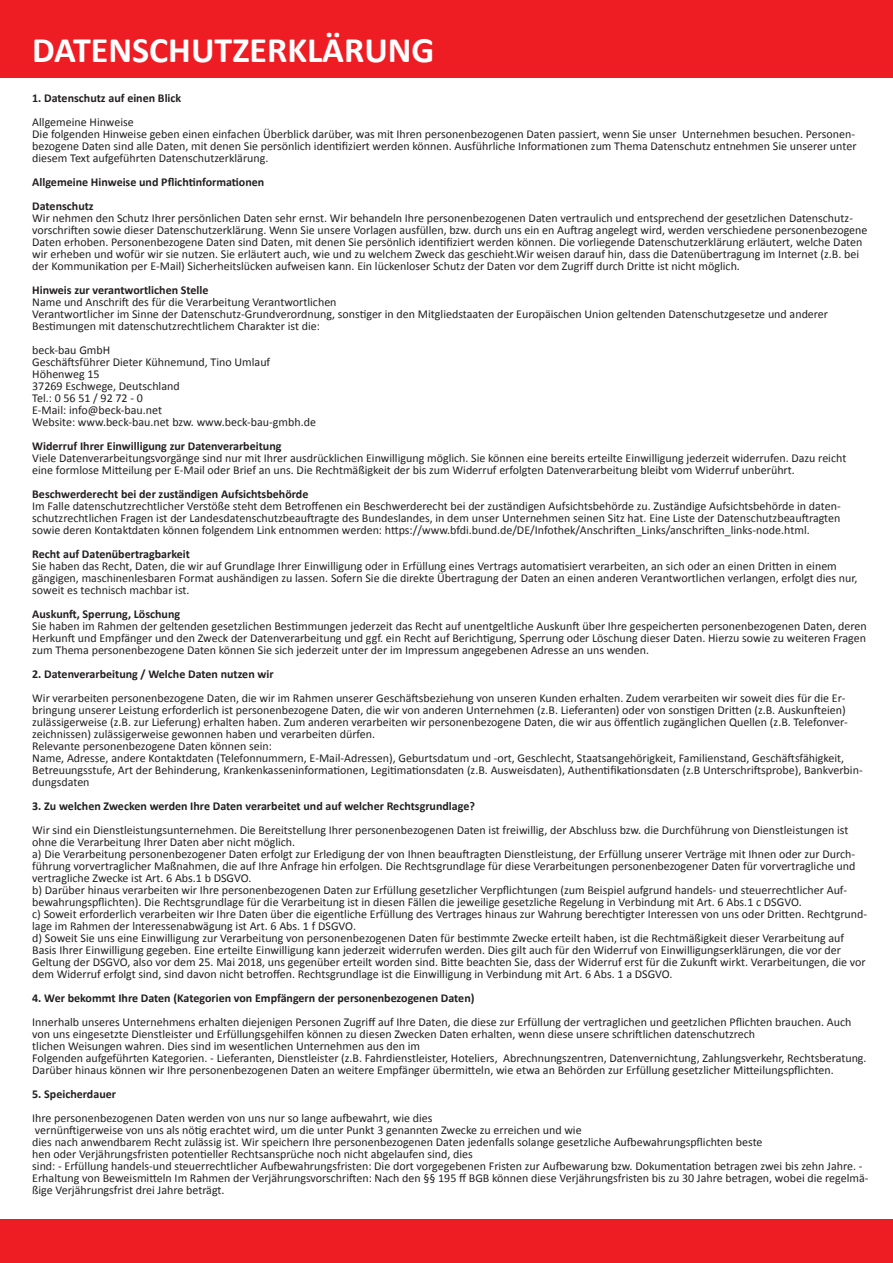
<style>
.page{position:relative;width:893px;height:1263px;background:#fff}
.page>*{position:absolute;margin:0;border:0;box-sizing:border-box;transform-origin:0 0}
.t1{font:700 36px "Calibri";color:#fff}
.t2{font:12px/12px "Calibri";color:#231f20}
.t3{font:700 12px "Calibri";color:#231f20}
</style>
<div class="page">
<div style="left:0;top:0;width:893px;height:78px;background:#ee1d23"></div>
<div style="left:0;top:1219px;width:893px;height:44px;background:#ee1d23"></div>
<p class="t1" style="left:32px;top:27px;width:404px">DATENSCHUTZERKLÄRUNG</p>
<p class="t3" style="left:32px;top:91px;width:151px">1. Datenschutz auf einen Blick</p>
<p class="t2" style="left:32px;top:116px;width:103px">Allgemeine Hinweise</p>
<p class="t2" style="left:32px;top:128px;width:826px;text-align:justify">Die folgenden Hinweise geben einen einfachen Überblick darüber, was mit Ihren personenbezogenen Daten passiert, wenn Sie unser Unternehmen besuchen. Personen&shy;bezogene Daten sind alle Daten, mit denen Sie persönlich identifiziert werden können. Ausführliche Informationen zum Thema Datenschutz entnehmen Sie unserer unter diesem Text aufgeführten Datenschutzerklärung.</p>
<p class="t3" style="left:32px;top:175px;width:234px">Allgemeine Hinweise und Pflichtinformationen</p>
<p class="t3" style="left:32px;top:199px;width:63px">Datenschutz</p>
<p class="t2" style="left:32px;top:212px;width:837px">Wir nehmen den Schutz Ihrer persönlichen Daten sehr ernst. Wir behandeln Ihre personenbezogenen Daten vertraulich und entsprechend der gesetzlichen Datenschutz&shy;vorschriften sowie dieser Datenschutzerklärung. Wenn Sie unsere Vorlagen ausfüllen, bzw. durch uns ein en Auftrag angelegt wird, werden verschiedene personenbezogene Daten erhoben. Personenbezogene Daten sind Daten, mit denen Sie persönlich identifiziert werden können. Die vorliegende Datenschutzerklärung erläutert, welche Daten wir erheben und wofür wir sie nutzen. Sie erläutert auch, wie und zu welchem Zweck das geschieht.Wir weisen darauf hin, dass die Datenübertragung im Internet (z.B. bei der Kommunikation per E-Mail) Sicherheitslücken aufweisen kann. Ein lückenloser Schutz der Daten vor dem Zugriff durch Dritte ist nicht möglich.</p>
<p class="t3" style="left:32px;top:283px;width:178px">Hinweis zur verantwortlichen Stelle</p>
<p class="t2" style="left:32px;top:296px;width:306px">Name und Anschrift des für die Verarbeitung Verantwortlichen</p>
<p class="t2" style="left:32px;top:308px;width:797px">Verantwortlicher im Sinne der Datenschutz-Grundverordnung, sonstiger in den Mitgliedstaaten der Europäischen Union geltenden Datenschutzgesetze und anderer<br>Bestimungen mit datenschutzrechtlichem Charakter ist die:</p>
<p class="t2" style="left:32px;top:344px;width:80px">beck-bau GmbH</p>
<p class="t2" style="left:32px;top:356px;width:240px">Geschäftsführer Dieter Kühnemund, Tino Umlauf</p>
<p class="t2" style="left:32px;top:368px;width:69px">Höhenweg 15</p>
<p class="t2" style="left:32px;top:380px;width:149px">37269 Eschwege, Deutschland</p>
<p class="t2" style="left:32px;top:392px;width:112px">Tel.: 0 56 51 / 92 72 - 0</p>
<p class="t2" style="left:32px;top:404px;width:131px">E-Mail: info@beck-bau.net</p>
<p class="t2" style="left:32px;top:416px;width:285px">Website: www.beck-bau.net bzw. www.beck-bau-gmbh.de</p>
<p class="t3" style="left:32px;top:439px;width:251px">Widerruf Ihrer Einwilligung zur Datenverarbeitung</p>
<p class="t2" style="left:32px;top:452px;width:816px">Viele Datenverarbeitungsvorgänge sind nur mit Ihrer ausdrücklichen Einwilligung möglich. Sie können eine bereits erteilte Einwilligung jederzeit widerrufen. Dazu reicht eine formlose Mitteilung per E-Mail oder Brief an uns. Die Rechtmäßigkeit der bis zum Widerruf erfolgten Datenverarbeitung bleibt vom Widerruf unberührt.</p>
<p class="t3" style="left:32px;top:487px;width:278px">Beschwerderecht bei der zuständigen Aufsichtsbehörde</p>
<p class="t2" style="left:32px;top:500px;width:810px;text-align:justify">Im Falle datenschutzrechtlicher Verstöße steht dem Betroffenen ein Beschwerderecht bei der zuständigen Aufsichtsbehörde zu. Zuständige Aufsichtsbehörde in daten&shy;schutzrechtlichen Fragen ist der Landesdatenschutzbeauftragte des Bundeslandes, in dem unser Unternehmen seinen Sitz hat. Eine Liste der Datenschutzbeauftragten sowie deren Kontaktdaten können folgendem Link entnommen werden: https://www.bfdi.bund.de/DE/Infothek/Anschriften_Links/anschriften_links-node.html.</p>
<p class="t3" style="left:32px;top:547px;width:159px">Recht auf Datenübertragbarkeit</p>
<p class="t2" style="left:32px;top:560px;width:827px">Sie haben das Recht, Daten, die wir auf Grundlage Ihrer Einwilligung oder in Erfüllung eines Vertrags automatisiert verarbeiten, an sich oder an einen Dritten in einem gängigen, maschinenlesbaren Format aushändigen zu lassen. Sofern Sie die direkte Übertragung der Daten an einen anderen Verantwortlichen verlangen, erfolgt dies nur, soweit es technisch machbar ist.</p>
<p class="t3" style="left:32px;top:607px;width:149px">Auskunft, Sperrung, Löschung</p>
<p class="t2" style="left:32px;top:620px;width:836px;text-align:justify">Sie haben im Rahmen der geltenden gesetzlichen Bestimmungen jederzeit das Recht auf unentgeltliche Auskunft über Ihre gespeicherten personenbezogenen Daten, deren Herkunft und Empfänger und den Zweck der Datenverarbeitung und ggf. ein Recht auf Berichtigung, Sperrung oder Löschung dieser Daten. Hierzu sowie zu weiteren Fragen zum Thema personenbezogene Daten können Sie sich jederzeit unter der im Impressum angegebenen Adresse an uns wenden.</p>
<p class="t3" style="left:32px;top:667px;width:243px">2. Datenverarbeitung / Welche Daten nutzen wir</p>
<p class="t2" style="left:32px;top:692px;width:817px">Wir verarbeiten personenbezogene Daten, die wir im Rahmen unserer Geschäftsbeziehung von unseren Kunden erhalten. Zudem verarbeiten wir soweit dies für die Er&shy;bringung unserer Leistung erforderlich ist personenbezogene Daten, die wir von anderen Unternehmen (z.B. Lieferanten) oder von sonstigen Dritten (z.B. Auskunfteien) zulässigerweise (z.B. zur Lieferung) erhalten haben. Zum anderen verarbeiten wir personenbezogene Daten, die wir aus öffentlich zugänglichen Quellen (z.B. Telefonver&shy;zeichnissen) zulässigerweise gewonnen haben und verarbeiten dürfen.</p>
<p class="t2" style="left:32px;top:740px;width:241px">Relevante personenbezogene Daten können sein:</p>
<p class="t2" style="left:32px;top:752px;width:832px">Name, Adresse, andere Kontaktdaten (Telefonnummern, E-Mail-Adressen), Geburtsdatum und -ort, Geschlecht, Staatsangehörigkeit, Familienstand, Geschäftsfähigkeit,<br>Betreuungsstufe, Art der Behinderung, Krankenkasseninformationen, Legitimationsdaten (z.B. Ausweisdaten), Authentifikationsdaten (z.B Unterschriftsprobe), Bankverbin&shy;dungsdaten</p>
<p class="t3" style="left:32px;top:799px;width:444px">3. Zu welchen Zwecken werden Ihre Daten verarbeitet und auf welcher Rechtsgrundlage?</p>
<p class="t2" style="left:32px;top:824px;width:818px">Wir sind ein Dienstleistungsunternehmen. Die Bereitstellung Ihrer personenbezogenen Daten ist freiwillig, der Abschluss bzw. die Durchführung von Dienstleistungen ist ohne die Verarbeitung Ihrer Daten aber nicht möglich.</p>
<p class="t2" style="left:32px;top:848px;width:824px;text-align:justify">a) Die Verarbeitung personenbezogener Daten erfolgt zur Erledigung der von Ihnen beauftragten Dienstleistung, der Erfüllung unserer Verträge mit Ihnen oder zur Durch&shy;führung vorvertraglicher Maßnahmen, die auf Ihre Anfrage hin erfolgen. Die Rechtsgrundlage für diese Verarbeitungen personenbezogener Daten für vorvertragliche und vertragliche Zwecke ist Art. 6 Abs.1 b DSGVO.</p>
<p class="t2" style="left:32px;top:884px;width:816px">b) Darüber hinaus verarbeiten wir Ihre personenbezogenen Daten zur Erfüllung gesetzlicher Verpflichtungen (zum Beispiel aufgrund handels- und steuerrechtlicher Auf&shy;bewahrungspflichten). Die Rechtsgrundlage für die Verarbeitung ist in diesen Fällen die jeweilige gesetzliche Regelung in Verbindung mit Art. 6 Abs.1 c DSGVO.</p>
<p class="t2" style="left:32px;top:908px;width:836px">c) Soweit erforderlich verarbeiten wir Ihre Daten über die eigentliche Erfüllung des Vertrages hinaus zur Wahrung berechtigter Interessen von uns oder Dritten. Rechtgrund&shy;lage im Rahmen der lnteressenabwägung ist Art. 6 Abs. 1 f DSGVO.</p>
<p class="t2" style="left:32px;top:932px;width:835px">d) Soweit Sie uns eine Einwilligung zur Verarbeitung von personenbezogenen Daten für bestimmte Zwecke erteilt haben, ist die Rechtmäßigkeit dieser Verarbeitung auf Basis Ihrer Einwilligung gegeben. Eine erteilte Einwilligung kann jederzeit widerrufen werden. Dies gilt auch für den Widerruf von Einwilligungserklärungen, die vor der Geltung der DSGVO, also vor dem 25. Mai 2018, uns gegenüber erteilt worden sind. Bitte beachten Sie, dass der Widerruf erst für die Zukunft wirkt. Verarbeitungen, die vor dem Widerruf erfolgt sind, sind davon nicht betroffen. Rechtsgrundlage ist die Einwilligung in Verbindung mit Art. 6 Abs. 1 a DSGVO.</p>
<p class="t3" style="left:32px;top:991px;width:444px">4. Wer bekommt Ihre Daten (Kategorien von Empfängern der personenbezogenen Daten)</p>
<p class="t2" style="left:32px;top:1016px;width:821px">Innerhalb unseres Unternehmens erhalten diejenigen Personen Zugriff auf Ihre Daten, die diese zur Erfüllung der vertraglichen und geetzlichen Pflichten brauchen. Auch von uns eingesetzte Dienstleister und Erfüllungsgehilfen können zu diesen Zwecken Daten erhalten, wenn diese unsere schriftlichen datenschutzrech</p>
<p class="t2" style="left:32px;top:1040px;width:389px">tlichen Weisungen wahren. Dies sind im wesentlichen Unternehmen aus den im</p>
<p class="t2" style="left:32px;top:1052px;width:836px">Folgenden aufgeführten Kategorien. - Lieferanten, Dienstleister (z.B. Fahrdienstleister, Hoteliers, Abrechnungszentren, Datenvernichtung, Zahlungsverkehr, Rechtsberatung.<br>Darüber hinaus können wir Ihre personenbezogenen Daten an weitere Empfänger übermitteln, wie etwa an Behörden zur Erfüllung gesetzlicher Mitteilungspflichten.</p>
<p class="t3" style="left:32px;top:1087px;width:85px">5. Speicherdauer</p>
<p class="t2" style="left:32px;top:1112px;width:402px">Ihre personenbezogenen Daten werden von uns nur so lange aufbewahrt, wie dies</p>
<p class="t2" style="left:35px;top:1124px;width:548px">vernünftigerweise von uns als nötig erachtet wird, um die unter Punkt 3 genannten Zwecke zu erreichen und wie</p>
<p class="t2" style="left:32px;top:1136px;width:732px">dies nach anwendbarem Recht zulässig ist. Wir speichern Ihre personenbezogenen Daten jedenfalls solange gesetzliche Aufbewahrungspflichten beste</p>
<p class="t2" style="left:32px;top:1148px;width:442px">hen oder Verjährungsfristen potentieller Rechtsansprüche noch nicht abgelaufen sind, dies</p>
<p class="t2" style="left:32px;top:1160px;width:838px">sind: - Erfüllung handels-und steuerrechtlicher Aufbewahrungsfristen: Die dort vorgegebenen Fristen zur Aufbewarung bzw. Dokumentation betragen zwei bis zehn Jahre. -<br>Erhaltung von Beweismitteln Im Rahmen der Verjährungsvorschriften: Nach den §§ 195 ff BGB können diese Verjährungsfristen bis zu 30 Jahre betragen, wobei die regelmä&shy;ßige Verjährungsfrist drei Jahre beträgt.</p>
</div>
